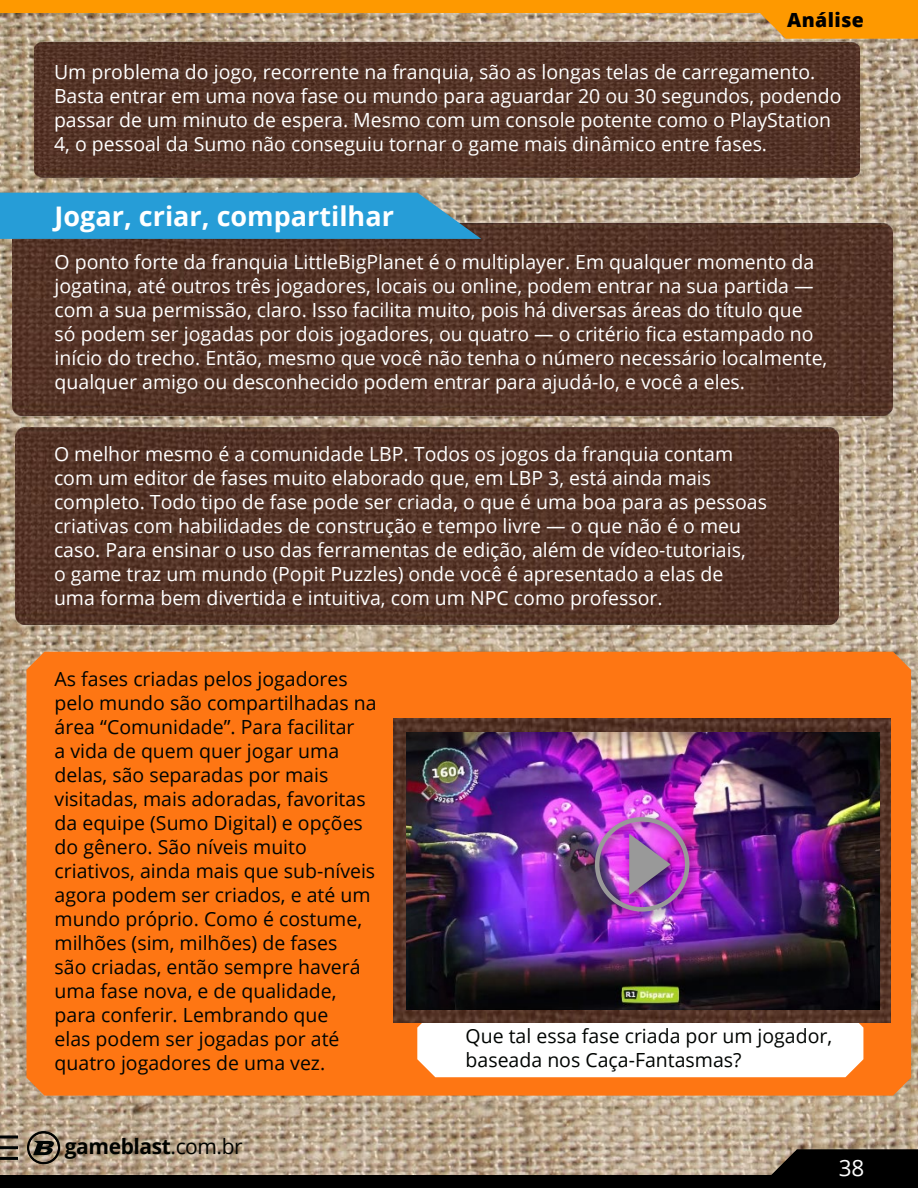
<style>
.page{position:relative;width:918px;height:1188px;background:#fff}
.page>*{position:absolute;margin:0;border:0;box-sizing:border-box;transform-origin:0 0}
.t1{font:700 27px "Open Sans";color:#fff}
.t2{font:22.5px "Open Sans";color:#fff}
.t3{font:700 21px "Open Sans";letter-spacing:-.02em;color:#000300}
.t4{font:19.5px/24px "Open Sans";color:#fff}
.t5{font:19.5px/24px "Open Sans";color:#000402}
.t6{font:800 19.5px "Open Sans";letter-spacing:.02em;color:#000}
.s1{font-weight:400}
</style>
<div class="page">
<img style="left:0;top:13px;width:918px;height:1162px">
<img style="left:34px;top:35px;width:825px;height:148px">
<img style="left:13px;top:213px;width:879px;height:212px">
<img style="left:15px;top:417px;width:823px;height:217px">
<svg style="left:0;top:193px;width:481px;height:46px;background:#2e9cd0"></svg>
<div style="left:26px;top:652px;width:885px;height:444px;background:#fe7613"></div>
<svg style="left:417px;top:1023px;width:446px;height:54px"></svg>
<img style="left:393px;top:719px;width:497px;height:304px">
<img style="left:406px;top:732px;width:474px;height:278px">
<div style="left:590px;top:812px;width:111px;height:111px;background:#000;opacity:.5"></div>
<div style="left:595px;top:817px;width:94px;height:95px;border:4px solid #999;border-radius:50%"></div>
<img style="left:629px;top:834px;width:42px;height:62px">
<div style="left:0;top:1175px;width:918px;height:13px;background:#000"></div>
<svg style="left:758px;top:1149px;width:160px;height:26px;background:#201d19"></svg>
<svg style="left:0;top:1136px;width:18px;height:2px"></svg>
<hr style="left:0;top:1146px;width:18px;height:3px;background:#000303">
<hr style="left:0;top:1157px;width:18px;height:3px;background:#000303">
<svg style="left:27px;top:1131px;width:33px;height:33px"></svg>
<svg style="left:747px;top:13px;width:171px;height:26px;background:#f39b17"></svg>
<div style="left:0;top:0;width:918px;height:13px;background:#fe9900"></div>
<p class="t6" style="left:787px;top:6px;width:78px">Análise</p>
<p class="t4" style="left:54px;top:60px;width:789px">Um problema do jogo, recorrente na franquia, são as longas telas de carregamento.<br>Basta entrar em uma nova fase ou mundo para aguardar 20 ou 30 segundos, podendo passar de um minuto de espera. Mesmo com um console potente como o PlayStation 4, o pessoal da Sumo não conseguiu tornar o game mais dinâmico entre fases.</p>
<h1 class="t1" style="left:55px;top:197px;width:341px">Jogar, criar, compartilhar</h1>
<p class="t4" style="left:55px;top:250px;width:774px">O ponto forte da franquia LittleBigPlanet é o multiplayer. Em qualquer momento da jogatina, até outros três jogadores, locais ou online, podem entrar na sua partida — com a sua permissão, claro. Isso facilita muito, pois há diversas áreas do título que só podem ser jogadas por dois jogadores, ou quatro — o critério fica estampado no início do trecho. Então, mesmo que você não tenha o número necessário localmente, qualquer amigo ou desconhecido podem entrar para ajudá-lo, e você a eles.</p>
<p class="t4" style="left:54px;top:442px;width:715px">O melhor mesmo é a comunidade LBP. Todos os jogos da franquia contam com um editor de fases muito elaborado que, em LBP 3, está ainda mais completo. Todo tipo de fase pode ser criada, o que é uma boa para as pessoas criativas com habilidades de construção e tempo livre — o que não é o meu caso. Para ensinar o uso das ferramentas de edição, além de vídeo-tutoriais,<br>o game traz um mundo (Popit Puzzles) onde você é apresentado a elas de uma forma bem divertida e intuitiva, com um NPC como professor.</p>
<p class="t5" style="left:55px;top:666px;width:324px">As fases criadas pelos jogadores pelo mundo são compartilhadas na área “Comunidade”. Para facilitar<br>a vida de quem quer jogar uma delas, são separadas por mais visitadas, mais adoradas, favoritas da equipe (Sumo Digital) e opções do gênero. São níveis muito criativos, ainda mais que sub-níveis agora podem ser criados, e até um mundo próprio. Como é costume, milhões (sim, milhões) de fases<br>são criadas, então sempre haverá uma fase nova, e de qualidade, para conferir. Lembrando que<br>elas podem ser jogadas por até quatro jogadores de uma vez.</p>
<p class="t3" style="left:65px;top:1132px;width:180px">gameblast<span class="s1">.com.br</span></p>
<p class="t5" style="left:466px;top:1023px;width:368px">Que tal essa fase criada por um jogador, baseada nos Caça-Fantasmas?</p>
<p class="t2" style="left:839px;top:1153px;width:27px">38</p>
</div>
